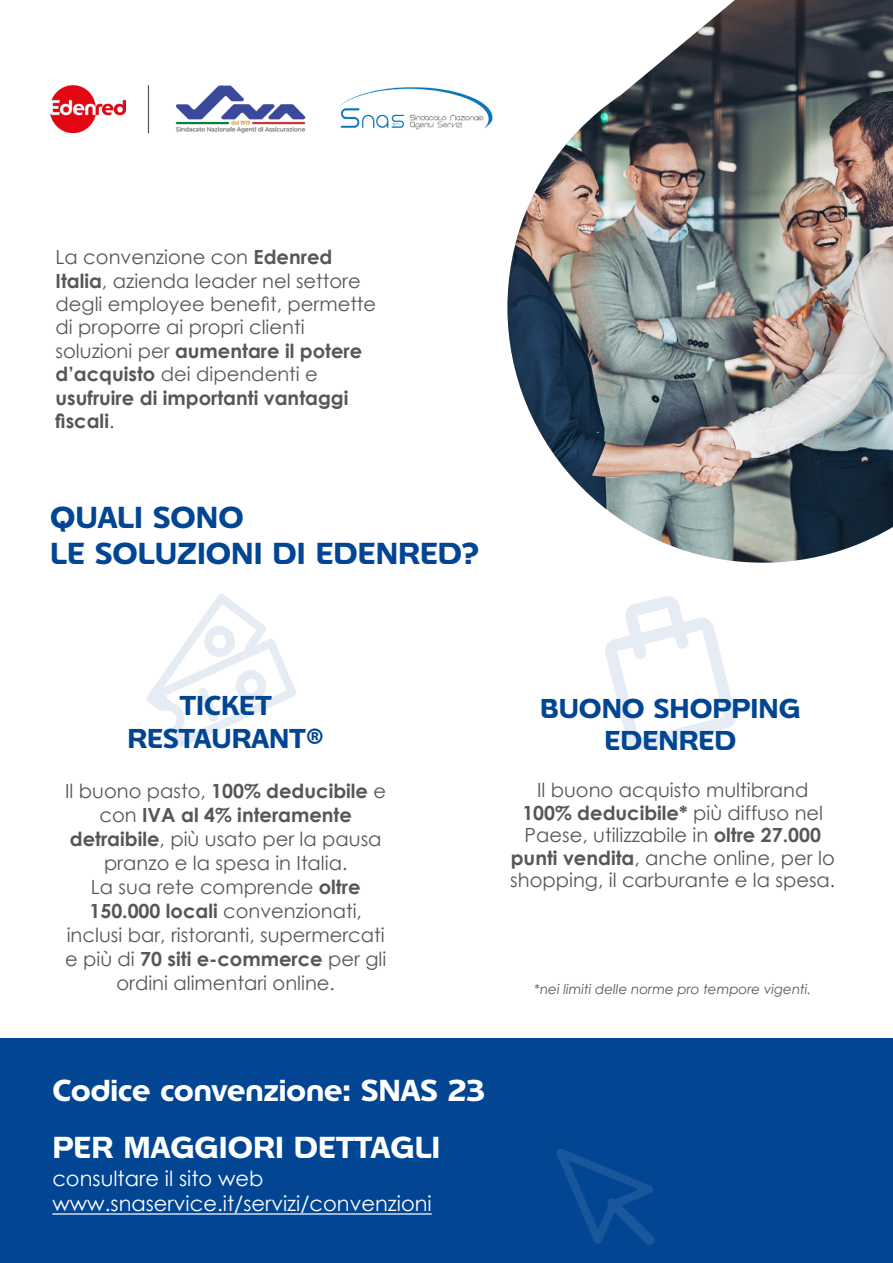
<style>
.page{position:relative;width:893px;height:1263px;background:#fff}
.page>*{position:absolute;margin:0;border:0;box-sizing:border-box;transform-origin:0 0}
.t1{font:700 30px/56.8px "Edenred";color:#fff}
.t2{font:700 30px/36px "Edenred";color:#014593}
.t3{font:700 27px/32.4px "Edenred";color:#014593;text-align:center}
.t4{font:21px/25.2px "Century Gothic";color:#fff}
.t5{font:19.5px/24px "Century Gothic";color:#575756;text-align:center}
.t6{font:italic 13.5px "Century Gothic";color:#575756}
.s1{font-weight:700}
</style>
<div class="page">
<img style="left:507px;top:0;width:386px;height:563px">
<img style="left:50px;top:86px;width:76px;height:46px">
<img style="left:175px;top:85px;width:131px;height:48px">
<img style="left:339px;top:87px;width:154px;height:43px">
<hr style="left:148px;top:85px;width:1px;height:48px;background:#575756">
<div style="left:0;top:1039px;width:893px;height:224px;background:#014593"></div>
<hr style="left:52px;top:1213px;width:380px;height:1px;background:#fff">
<svg style="left:147px;top:594px;width:149px;height:153px"></svg>
<svg style="left:556px;top:1149px;width:99px;height:96px"></svg>
<svg style="left:605px;top:596px;width:131px;height:154px"></svg>
<p class="t5" style="left:56px;top:245px;width:322px;line-height:23.4px;text-align:left">La convenzione con <span class="s1">Edenred<br>Italia</span>, azienda leader nel settore degli employee benefit, permette di proporre ai propri clienti soluzioni per <span class="s1">aumentare il potere d’acquisto</span> dei dipendenti e <span class="s1">usufruire di importanti vantaggi fiscali</span>.</p>
<h1 class="t2" style="left:50px;top:499px;width:430px">QUALI SONO<br>LE SOLUZIONI DI EDENRED?</h1>
<h2 class="t3" style="left:127px;top:689px;width:198px">TICKET<br>RESTAURANT®</h2>
<p class="t5" style="left:65px;top:779px;width:323px">Il buono pasto, <span class="s1">100% deducibile</span> e con <span class="s1">IVA al 4% interamente detraibile</span>, più usato per la pausa pranzo e la spesa in Italia.<br>La sua rete comprende <span class="s1">oltre<br>150.000 locali</span> convenzionati, inclusi bar, ristoranti, supermercati e più di <span class="s1">70 siti e-commerce</span> per gli ordini alimentari online.</p>
<h2 class="t3" style="left:540px;top:692px;width:262px">BUONO SHOPPING<br>EDENRED</h2>
<p class="t5" style="left:510px;top:778px;width:327px;line-height:22.5px">Il buono acquisto multibrand <span class="s1">100% deducibile*</span> più diffuso nel Paese, utilizzabile in <span class="s1">oltre 27.000 punti vendita</span>, anche online, per lo shopping, il carburante e la spesa.</p>
<p class="t6" style="left:534px;top:980px;width:279px">*nei limiti delle norme pro tempore vigenti.</p>
<h1 class="t1" style="left:52px;top:1062px;width:434px">Codice convenzione: SNAS 23<br>PER MAGGIORI DETTAGLI</h1>
<p class="t4" style="left:52px;top:1165px;width:381px">consultare il sito web www.snaservice.it/servizi/convenzioni</p>
</div>
